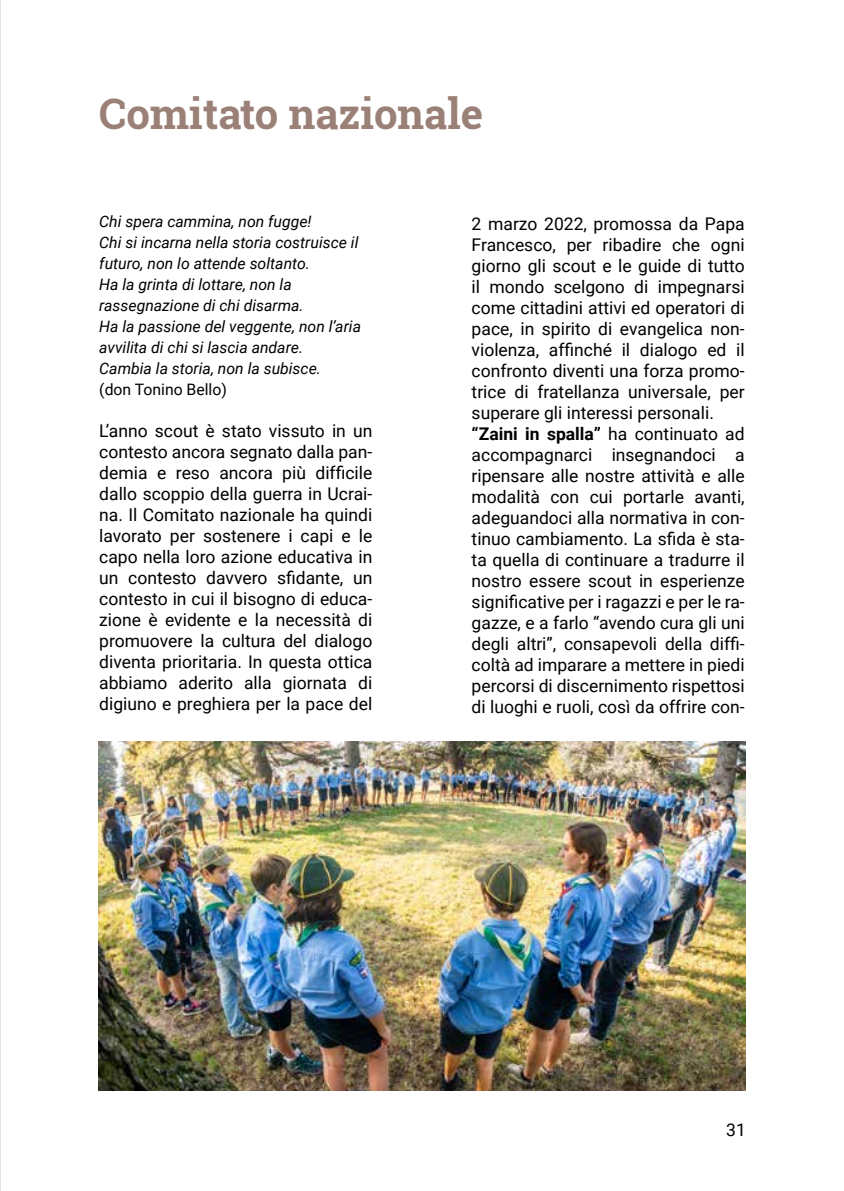
<style>
.page{position:relative;width:844px;height:1191px;background:#fff}
.page>*{position:absolute;margin:0;border:0;box-sizing:border-box;transform-origin:0 0}
.t1{font:700 42px "Roboto Slab";color:#9a8077}
.t2{font:17.5px/21px "Roboto";color:#000;text-align:justify}
.t3{font:italic 15.75px/21px "Roboto";color:#000}
.t4{font:15.75px "Roboto";color:#000}
.s1{font-weight:700}
</style>
<div class="page">
<img style="left:99px;top:741px;width:646px;height:349px">
<h1 class="t1" style="left:99px;top:85px;width:385px">Comitato nazionale</h1>
<p class="t3" style="left:99px;top:210px;width:263px">Chi spera cammina, non fugge!<br>Chi si incarna nella storia costruisce il futuro, non lo attende soltanto.<br>Ha la grinta di lottare, non la rassegnazione di chi disarma.<br>Ha la passione del veggente, non l’aria avvilita di chi si lascia andare.<br>Cambia la storia, non la subisce.</p>
<p class="t4" style="left:99px;top:378px;width:129px">(don Tonino Bello)</p>
<p class="t2" style="left:99px;top:419px;width:274px">L’anno scout è stato vissuto in un contesto ancora segnato dalla pan&shy;demia e reso ancora più difficile dallo scoppio della guerra in Ucrai&shy;na. Il Comitato nazionale ha quindi lavorato per sostenere i capi e le capo nella loro azione educativa in un contesto davvero sfidante, un contesto in cui il bisogno di educa&shy;zione è evidente e la necessità di promuovere la cultura del dialogo diventa prioritaria. In questa ottica abbiamo aderito alla giornata di digiuno e preghiera per la pace del</p>
<p class="t2" style="left:471px;top:212px;width:274px;text-align:left">2 marzo 2022, promossa da Papa Francesco, per ribadire che ogni giorno gli scout e le guide di tutto il mondo scelgono di impegnarsi come cittadini attivi ed operatori di pace, in spirito di evangelica non&shy;violenza, affinché il dialogo ed il confronto diventi una forza promo&shy;trice di fratellanza universale, per superare gli interessi personali. <span class="s1">“Zaini in spalla”</span> ha continuato ad accompagnarci insegnandoci a ripensare alle nostre attività e alle modalità con cui portarle avanti, adeguandoci alla normativa in con&shy;tinuo cambiamento. La sfida è sta&shy;ta quella di continuare a tradurre il nostro essere scout in esperienze significative per i ragazzi e per le ra&shy;gazze, e a farlo “avendo cura gli uni degli altri”, consapevoli della diffi&shy;coltà ad imparare a mettere in piedi percorsi di discernimento rispettosi di luoghi e ruoli, così da offrire con-</p>
<p class="t2" style="left:726px;top:1118px;width:21px">31</p>
</div>
